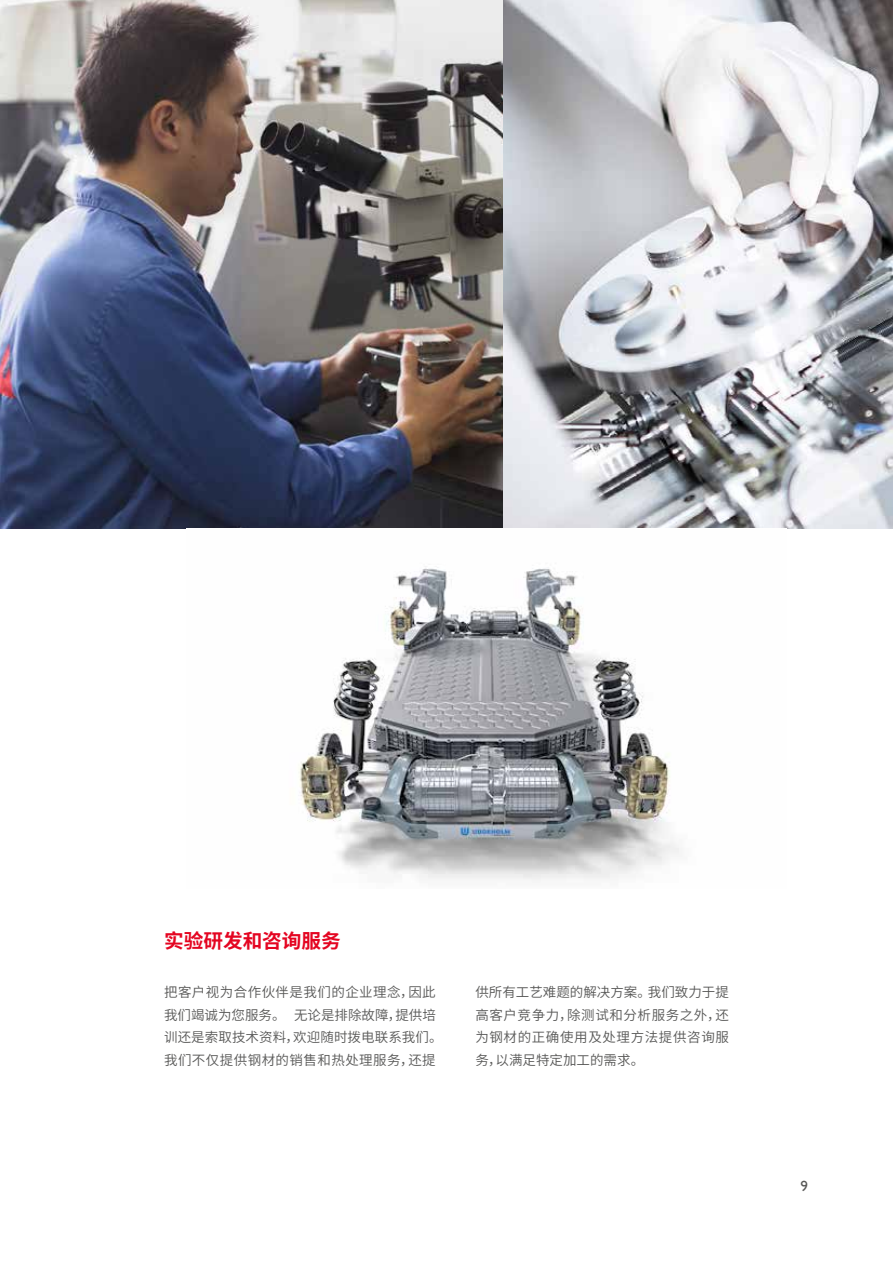
<style>
.page{position:relative;width:893px;height:1263px;background:#fff}
.page>*{position:absolute;margin:0;border:0;box-sizing:border-box;transform-origin:0 0}
.t1{font:700 19.65px "Source Han Sans CN";color:#e40521}
.t2{font:15px "Assab Gill";color:#575756}
.t3{font:13.5px/22.5px "Source Han Sans CN";letter-spacing:.035em;color:#575756}
</style>
<div class="page">
<img style="left:503px;top:0;width:390px;height:528px">
<img style="left:0;top:0;width:503px;height:528px">
<img style="left:299px;top:566px;width:380px;height:315px">
<h1 class="t1" style="left:164px;top:930px;width:178px">实验研发和咨询服务</h1>
<p class="t3" style="left:164px;top:981px;width:280px">把客户视为合作伙伴是我们的企业理念，因此我们竭诚为您服务。 无论是排除故障，提供培训还是索取技术资料，欢迎随时拨电联系我们。我们不仅提供钢材的销售和热处理服务，还提</p>
<p class="t3" style="left:475px;top:981px;width:255px;text-align:justify">供所有工艺难题的解决方案。我们致力于提高客户竞争力，除测试和分析服务之外，还为钢材的正确使用及处理方法提供咨询服务，以满足特定加工的需求。</p>
<p class="t2" style="left:800px;top:1178px;width:9px">9</p>
</div>
